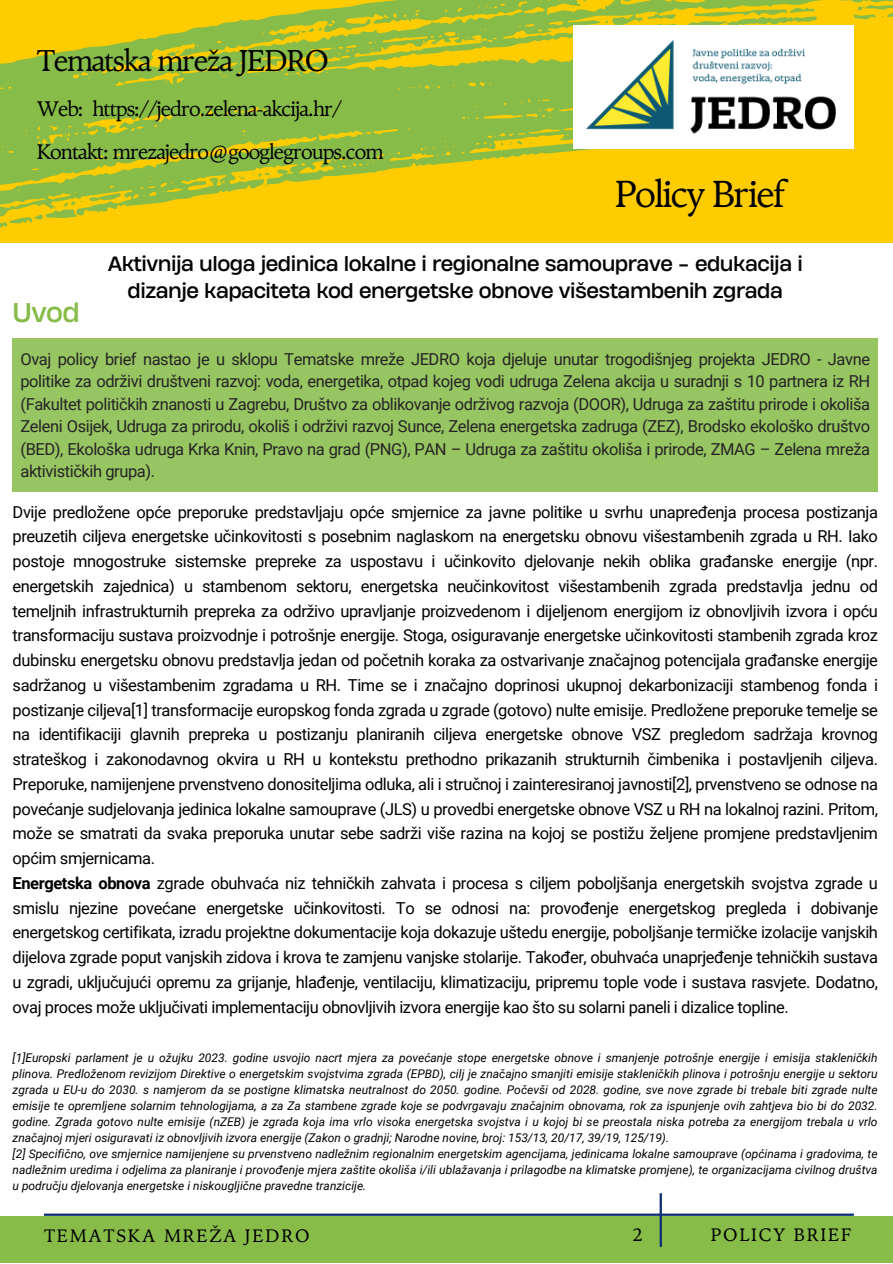
<style>
.page{position:relative;width:893px;height:1264px;background:#fff}
.page>*{position:absolute;margin:0;border:0;box-sizing:border-box;transform-origin:0 0}
.t1{font:37.5px "TY Serif";letter-spacing:-.045em;color:#000}
.t2{font:30px "TY Serif";letter-spacing:-.045em;color:#000}
.t3{font:25.5px "Heading Now 74";color:#87bc49}
.t4{font:21px "TY Serif";letter-spacing:-.045em;color:#000}
.t5{font:19.5px/27px "Heading Now 74";letter-spacing:-.025em;color:#030303;text-align:center}
.t6{font:18px "TY Serif";letter-spacing:.1em;color:#000}
.t7{font:16.5px/24.8px "Roboto";letter-spacing:-.025em;color:#000001;text-align:justify}
.t8{font:16.5px/22.5px "Roboto";letter-spacing:-.025em;color:#000;text-align:justify}
.t9{font:italic 12px/16px "Roboto";color:#000;text-align:justify}
.s1{font-weight:700}
</style>
<div class="page">
<svg style="left:0;top:0;width:892px;height:359px"></svg>
<div style="left:0;top:1215px;width:892px;height:47px;background:#87bc49"></div>
<hr style="left:44px;top:1213px;width:809px;height:2px;background:#0a2c76">
<hr style="left:659px;top:1193px;width:2px;height:53px;background:#0a2c76">
<img style="left:573px;top:26px;width:280px;height:122px">
<div style="left:13px;top:339px;width:864px;height:152px;background:#97c562"></div>
<p class="t2" style="left:37px;top:42px;width:294px">Tematska mreža JEDRO</p>
<p class="t4" style="left:37px;top:96px;width:307px">Web: https://jedro.zelena-akcija.hr/</p>
<p class="t4" style="left:37px;top:139px;width:348px">Kontakt: mrezajedro@googlegroups.com</p>
<p class="t1" style="left:615px;top:171px;width:173px">Policy Brief</p>
<p class="t3" style="left:13px;top:295px;width:69px">Uvod</p>
<p class="t5" style="left:108px;top:250px;width:696px">Aktivnija uloga jedinica lokalne i regionalne samouprave - edukacija i dizanje kapaciteta kod energetske obnove višestambenih zgrada</p>
<p class="t8" style="left:20px;top:348px;width:851px">Ovaj policy brief nastao je u sklopu Tematske mreže JEDRO koja djeluje unutar trogodišnjeg projekta JEDRO - Javne politike za održivi društveni razvoj: voda, energetika, otpad kojeg vodi udruga Zelena akcija u suradnji s 10 partnera iz RH (Fakultet političkih znanosti u Zagrebu, Društvo za oblikovanje održivog razvoja (DOOR), Udruga za zaštitu prirode i okoliša Zeleni Osijek, Udruga za prirodu, okoliš i održivi razvoj Sunce, Zelena energetska zadruga (ZEZ), Brodsko ekološko društvo (BED), Ekološka udruga Krka Knin, Pravo na grad (PNG), PAN – Udruga za zaštitu okoliša i prirode, ZMAG – Zelena mreža aktivističkih grupa).</p>
<p class="t7" style="left:13px;top:499px;width:866px">Dvije predložene opće preporuke predstavljaju opće smjernice za javne politike u svrhu unapređenja procesa postizanja preuzetih ciljeva energetske učinkovitosti s posebnim naglaskom na energetsku obnovu višestambenih zgrada u RH. Iako postoje mnogostruke sistemske prepreke za uspostavu i učinkovito djelovanje nekih oblika građanske energije (npr. energetskih zajednica) u stambenom sektoru, energetska neučinkovitost višestambenih zgrada predstavlja jednu od temeljnih infrastrukturnih prepreka za održivo upravljanje proizvedenom i dijeljenom energijom iz obnovljivih izvora i opću transformaciju sustava proizvodnje i potrošnje energije. Stoga, osiguravanje energetske učinkovitosti stambenih zgrada kroz dubinsku energetsku obnovu predstavlja jedan od početnih koraka za ostvarivanje značajnog potencijala građanske energije sadržanog u višestambenim zgradama u RH. Time se i značajno doprinosi ukupnoj dekarbonizaciji stambenog fonda i postizanje ciljeva[1] transformacije europskog fonda zgrada u zgrade (gotovo) nulte emisije. Predložene preporuke temelje se na identifikaciji glavnih prepreka u postizanju planiranih ciljeva energetske obnove VSZ pregledom sadržaja krovnog strateškog i zakonodavnog okvira u RH u kontekstu prethodno prikazanih strukturnih čimbenika i postavljenih ciljeva.<br>Preporuke, namijenjene prvenstveno donositeljima odluka, ali i stručnoj i zainteresiranoj javnosti[2], prvenstveno se odnose na povećanje sudjelovanja jedinica lokalne samouprave (JLS) u provedbi energetske obnove VSZ u RH na lokalnoj razini. Pritom, može se smatrati da svaka preporuka unutar sebe sadrži više razina na kojoj se postižu željene promjene predstavljenim općim smjernicama.</p>
<p class="t7" style="left:13px;top:870px;width:866px"><span class="s1">Energetska obnova</span> zgrade obuhvaća niz tehničkih zahvata i procesa s ciljem poboljšanja energetskih svojstva zgrade u smislu njezine povećane energetske učinkovitosti. To se odnosi na: provođenje energetskog pregleda i dobivanje energetskog certifikata, izradu projektne dokumentacije koja dokazuje uštedu energije, poboljšanje termičke izolacije vanjskih dijelova zgrade poput vanjskih zidova i krova te zamjenu vanjske stolarije. Također, obuhvaća unaprjeđenje tehničkih sustava u zgradi, uključujući opremu za grijanje, hlađenje, ventilaciju, klimatizaciju, pripremu tople vode i sustava rasvjete. Dodatno, ovaj proces može uključivati implementaciju obnovljivih izvora energije kao što su solarni paneli i dizalice topline.</p>
<p class="t9" style="left:13px;top:1050px;width:866px">[1]Europski parlament je u ožujku 2023. godine usvojio nacrt mjera za povećanje stope energetske obnove i smanjenje potrošnje energije i emisija stakleničkih plinova. Predloženom revizijom Direktive o energetskim svojstvima zgrada (EPBD), cilj je značajno smanjiti emisije stakleničkih plinova i potrošnju energije u sektoru zgrada u EU-u do 2030. s namjerom da se postigne klimatska neutralnost do 2050. godine. Počevši od 2028. godine, sve nove zgrade bi trebale biti zgrade nulte emisije te opremljene solarnim tehnologijama, a za Za stambene zgrade koje se podvrgavaju značajnim obnovama, rok za ispunjenje ovih zahtjeva bio bi do 2032. godine. Zgrada gotovo nulte emisije (nZEB) je zgrada koja ima vrlo visoka energetska svojstva i u kojoj bi se preostala niska potreba za energijom trebala u vrlo značajnoj mjeri osiguravati iz obnovljivih izvora energije (Zakon o gradnji; Narodne novine, broj: 153/13, 20/17, 39/19, 125/19).</p>
<p class="t9" style="left:13px;top:1146px;width:866px">[2] Specifično, ove smjernice namijenjene su prvenstveno nadležnim regionalnim energetskim agencijama, jedinicama lokalne samouprave (općinama i gradovima, te nadležnim uredima i odjelima za planiranje i provođenje mjera zaštite okoliša i/ili ublažavanja i prilagodbe na klimatske promjene), te organizacijama civilnog društva u području djelovanja energetske i niskougljične pravedne tranzicije.</p>
<p class="t6" style="left:44px;top:1224px;width:267px">TEMATSKA MREŽA JEDRO</p>
<p class="t6" style="left:633px;top:1223px;width:11px">2</p>
<p class="t6" style="left:710px;top:1223px;width:142px">POLICY BRIEF</p>
</div>
